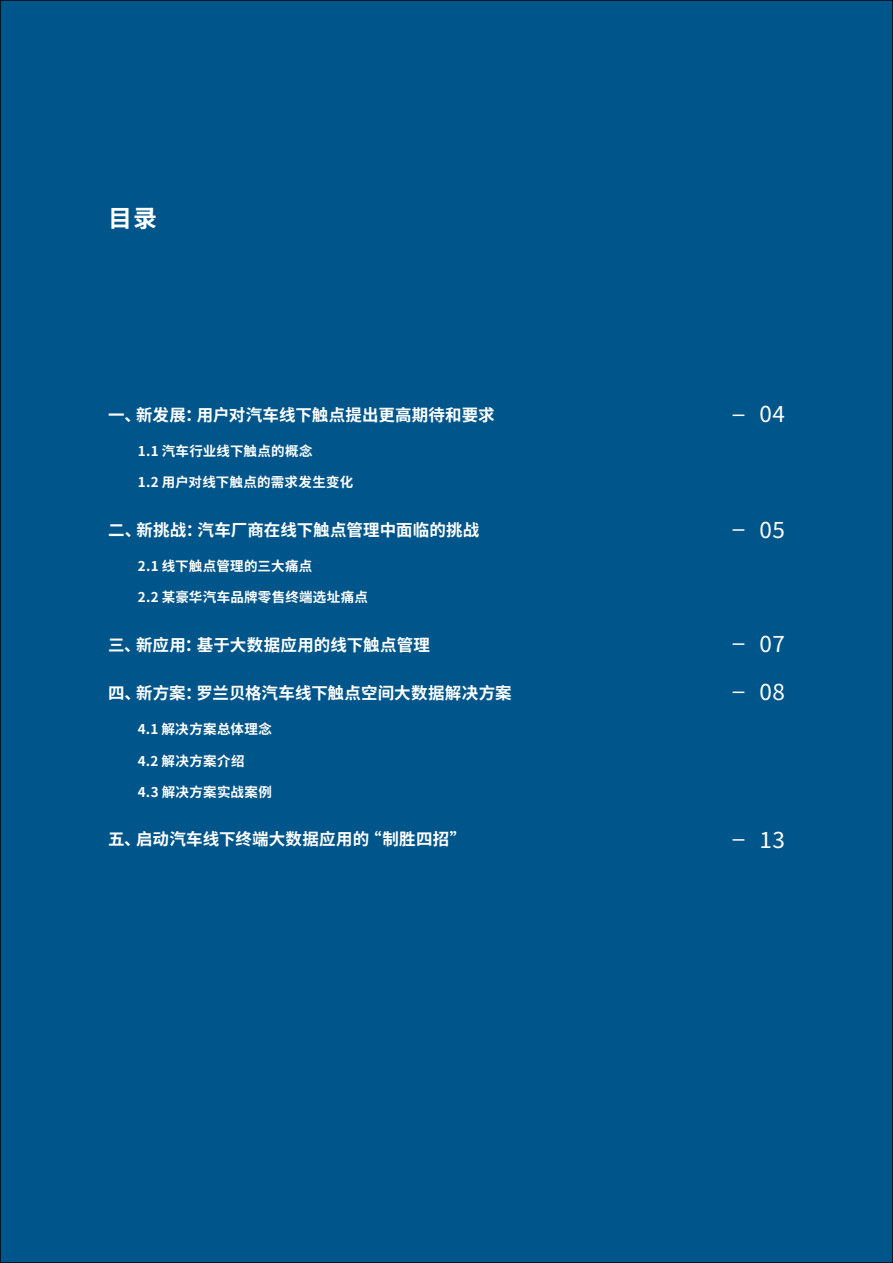
<style>
.page{position:relative;width:893px;height:1263px;background:#00568a}
.page>*{position:absolute;margin:0;border:0;box-sizing:border-box;transform-origin:0 0}
.Management__Conclusion_HL{font:700 24px "Source Han Sans SC";color:#fff}
.Content_Page_Numbers{font:22.5px "Source Han Sans SC";letter-spacing:.02em;color:#fff}
.Content{font:700 16.5px "Source Han Sans SC";letter-spacing:.01em;color:#fff}
.Content-2{font:700 13.5px "Source Han Sans SC";letter-spacing:.02em;color:#fff}
.Content-3{font:700 13.5px "Source Han Sans SC";letter-spacing:.04em;color:#fff}
</style>
<div class="page">
<svg style="left:733px;top:414px;width:11px;height:2px"></svg>
<svg style="left:733px;top:529px;width:11px;height:2px"></svg>
<svg style="left:733px;top:643px;width:11px;height:2px"></svg>
<svg style="left:733px;top:691px;width:11px;height:2px"></svg>
<svg style="left:733px;top:839px;width:11px;height:2px"></svg>
<p class="Management__Conclusion_HL" style="left:108px;top:205px;width:51px">目录</p>
<p class="Content" style="left:108px;top:405px;width:388px">一、新发展：用户对汽车线下触点提出更高期待和要求</p>
<p class="Content-2" style="left:138px;top:444px;width:176px">1.1 汽车行业线下触点的概念</p>
<p class="Content-2" style="left:138px;top:475px;width:217px">1.2 用户对线下触点的需求发生变化</p>
<p class="Content" style="left:108px;top:520px;width:373px">二、新挑战：汽车厂商在线下触点管理中面临的挑战</p>
<p class="Content-2" style="left:138px;top:559px;width:176px">2.1 线下触点管理的三大痛点</p>
<p class="Content-2" style="left:138px;top:590px;width:232px">2.2 某豪华汽车品牌零售终端选址痛点</p>
<p class="Content" style="left:108px;top:635px;width:323px">三、新应用：基于大数据应用的线下触点管理</p>
<p class="Content" style="left:108px;top:684px;width:405px">四、新方案：罗兰贝格汽车线下触点空间大数据解决方案</p>
<p class="Content-3" style="left:138px;top:722px;width:136px">4.1 解决方案总体理念</p>
<p class="Content-2" style="left:138px;top:753px;width:108px">4.2 解决方案介绍</p>
<p class="Content-2" style="left:138px;top:784px;width:136px">4.3 解决方案实战案例</p>
<p class="Content" style="left:108px;top:830px;width:360px">五、启动汽车线下终端大数据应用的“制胜四招”</p>
<p class="Content_Page_Numbers" style="left:759px;top:401px;width:27px">04</p>
<p class="Content_Page_Numbers" style="left:759px;top:517px;width:27px">05</p>
<p class="Content_Page_Numbers" style="left:759px;top:631px;width:27px">07</p>
<p class="Content_Page_Numbers" style="left:759px;top:679px;width:27px">08</p>
<p class="Content_Page_Numbers" style="left:759px;top:827px;width:27px">13</p>
</div>
